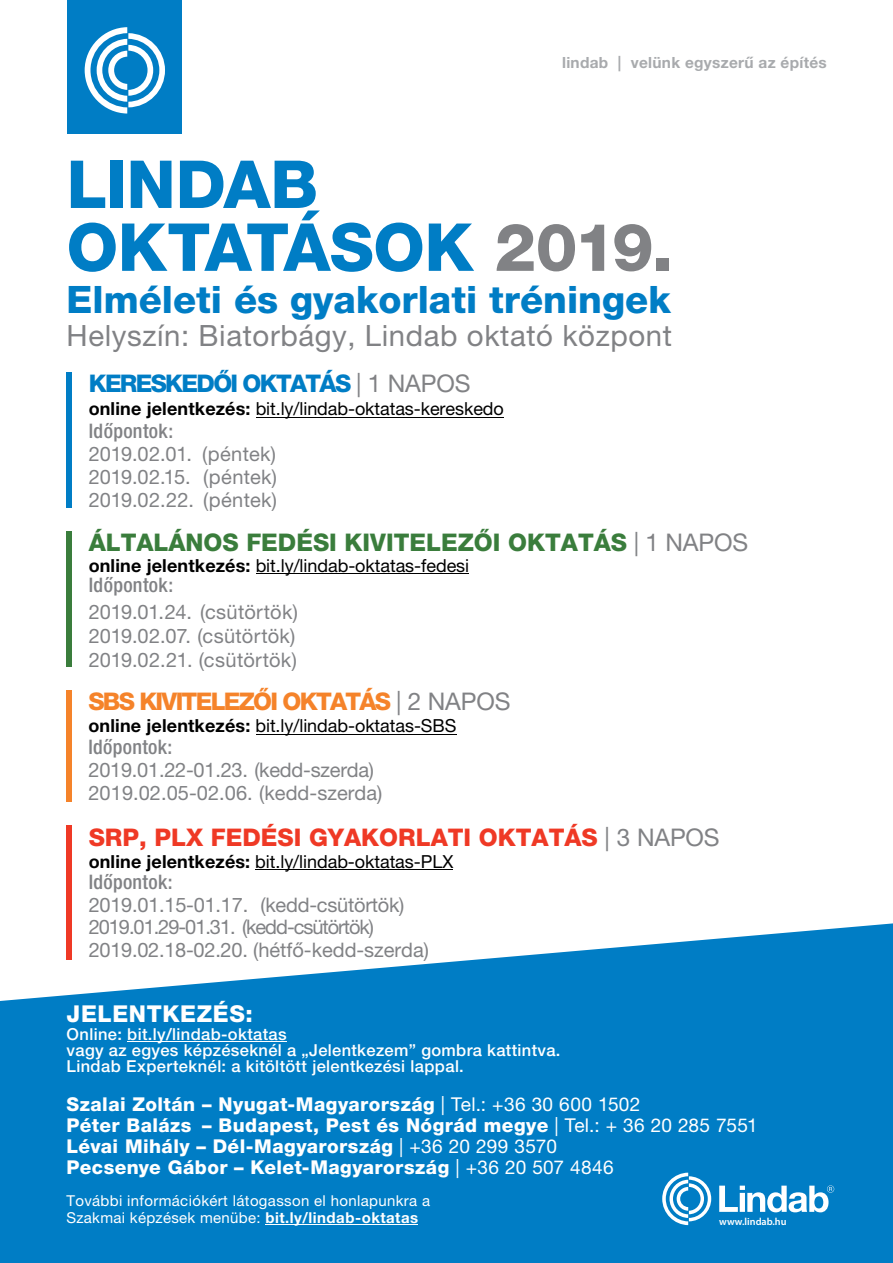
<style>
.page{position:relative;width:893px;height:1263px;background:#fff}
.page>*{position:absolute;margin:0;border:0;box-sizing:border-box;transform-origin:0 0}
.t1{font:800 66.3px/62.8px "Helvetica Neue LTW1 G";letter-spacing:-.01em;color:#007dc5}
.t2{font:800 37.8px "Helvetica Neue LTW1 G";color:#007dc5}
.t3{font:29.4px "Helvetica Neue LTW1 G";letter-spacing:.02em;color:#818285}
.t4{font:800 24.3px "Helvetica Neue LTW1 G";color:#3a7d3c}
.t5{font:800 24.3px "Helvetica Neue LTW1 G";color:#ef3925}
.t6{font:800 24.3px "Helvetica Neue LTW1 G";letter-spacing:-.07em;color:#f5832a}
.t7{font:800 24.3px "Helvetica Neue LTW1 G";letter-spacing:-.07em;color:#007dc5}
.t8{font:800 23.25px "Helvetica Neue LTW1 G";letter-spacing:.025em;color:#fff}
.t9{font:20.1px/24px "Helvetica Neue LTW1 G";color:#818285}
.t10{font:500 condensed 20.1px "Helvetica Neue LTW1 G";letter-spacing:.015em;color:#818285}
.t11{font:800 19.05px/21px "Helvetica Neue LTW1 G";letter-spacing:.025em;color:#fff}
.t12{font:18px "Helvetica Neue LTW1 G";letter-spacing:-.005em;color:#000}
.t13{font:500 16.5px/15.9px "Helvetica Neue LTW1 G";letter-spacing:.02em;color:#fff}
.t14{font:700 15.45px "Helvetica Neue LTW1 G";letter-spacing:.02em;color:#a8aaad}
.t15{font:15px/16.8px "Helvetica Neue LTW1 G";letter-spacing:.025em;color:#fff}
.t16{font:600 10.2px "Myriad Pro";color:#fff}
.s1{color:#818285}
.s2{font-weight:400;color:#818285}
.s3{font-weight:700}
.s4{font-weight:400}
</style>
<div class="page">
<svg style="left:0;top:923px;width:893px;height:340px;fill:#007dc5"></svg>
<div style="left:67px;top:0;width:114px;height:134px;background:#007dc5"></div>
<svg style="left:85px;top:27px;width:80px;height:87px"></svg>
<hr style="left:127px;top:1041px;width:160px;height:1px;background:#fff">
<hr style="left:256px;top:573px;width:213px;height:1px;background:#000">
<div style="left:67px;top:531px;width:5px;height:136px;background:#3a7d3c"></div>
<hr style="left:256px;top:417px;width:247px;height:1px;background:#000">
<div style="left:67px;top:373px;width:5px;height:135px;background:#007dc5"></div>
<hr style="left:256px;top:869px;width:197px;height:1px;background:#000">
<div style="left:67px;top:825px;width:5px;height:135px;background:#ef3925"></div>
<hr style="left:256px;top:734px;width:200px;height:1px;background:#000">
<div style="left:67px;top:690px;width:5px;height:111px;background:#f5832a"></div>
<svg style="left:719px;top:1185px;width:115px;height:27px"></svg>
<svg style="left:662px;top:1172px;width:49px;height:53px"></svg>
<hr style="left:265px;top:1224px;width:153px;height:1px;background:#fff">
<p class="t14" style="left:562px;top:53px;width:266px">lindab | velünk egyszerű az építés</p>
<h1 class="t1" style="left:67px;top:153px;width:608px">LINDAB<br>OKTATÁSOK <span class="s1">2019.</span></h1>
<h2 class="t2" style="left:67px;top:277px;width:606px">Elméleti és gyakorlati tréningek</h2>
<h3 class="t3" style="left:67px;top:317px;width:607px">Helyszín: Biatorbágy, Lindab oktató központ</h3>
<p class="t7" style="left:89px;top:369px;width:383px">KERESKEDŐI OKTATÁS <span class="s2">| 1 NAPOS</span></p>
<p class="t12" style="left:89px;top:398px;width:417px"><span class="s3">online jelentkezés:</span> bit.ly/lindab-oktatas-kereskedo</p>
<p class="t10" style="left:89px;top:419px;width:86px">Időpontok:</p>
<p class="t9" style="left:89px;top:442px;width:190px;line-height:23.2px;text-align:justify">2019.02.01. (péntek)<br>2019.02.15. (péntek)<br>2019.02.22. (péntek)</p>
<p class="t4" style="left:89px;top:528px;width:661px">ÁLTALÁNOS FEDÉSI KIVITELEZŐI OKTATÁS <span class="s2">| 1 NAPOS</span></p>
<p class="t12" style="left:89px;top:554px;width:382px"><span class="s3">online jelentkezés:</span> bit.ly/lindab-oktatas-fedesi</p>
<p class="t10" style="left:89px;top:573px;width:86px">Időpontok:</p>
<p class="t9" style="left:89px;top:599px;width:211px">2019.01.24. (csütörtök)<br>2019.02.07. (csütörtök)<br>2019.02.21. (csütörtök)</p>
<p class="t6" style="left:88px;top:687px;width:424px">SBS KIVITELEZŐI OKTATÁS <span class="s2">| 2 NAPOS</span></p>
<p class="t12" style="left:88px;top:715px;width:370px"><span class="s3">online jelentkezés:</span> bit.ly/lindab-oktatas-SBS</p>
<p class="t10" style="left:88px;top:735px;width:85px">Időpontok:</p>
<p class="t9" style="left:88px;top:758px;width:296px;line-height:22.6px">2019.01.22-01.23. (kedd-szerda)<br>2019.02.05-02.06. (kedd-szerda)</p>
<p class="t5" style="left:89px;top:822px;width:632px">SRP, PLX FEDÉSI GYAKORLATI OKTATÁS <span class="s2">| 3 NAPOS</span></p>
<p class="t12" style="left:89px;top:850px;width:366px"><span class="s3">online jelentkezés:</span> bit.ly/lindab-oktatas-PLX</p>
<p class="t10" style="left:89px;top:870px;width:85px">Időpontok:</p>
<p class="t9" style="left:89px;top:893px;width:342px;line-height:22.4px">2019.01.15-01.17. (kedd-csütörtök)<br>2019.01.29-01.31. (kedd-csütörtök)<br>2019.02.18-02.20. (hétfő-kedd-szerda)</p>
<p class="t8" style="left:67px;top:1000px;width:188px">JELENTKEZÉS:</p>
<p class="t13" style="left:67px;top:1026px;width:495px">Online: bit.ly/lindab-oktatas<br>vagy az egyes képzéseknél a „Jelentkezem” gombra kattintva.<br>Lindab Experteknél: a kitöltött jelentkezési lappal.</p>
<p class="t11" style="left:67px;top:1093px;width:693px">Szalai Zoltán – Nyugat-Magyarország <span class="s4">| Tel.: +36 30 600 1502<br></span>Péter Balázs – Budapest, Pest és Nógrád megye <span class="s4">| Tel.: + 36 20 285 7551<br></span>Lévai Mihály – Dél-Magyarország <span class="s4">| +36 20 299 3570<br></span>Pecsenye Gábor – Kelet-Magyarország <span class="s4">| +36 20 507 4846</span></p>
<p class="t15" style="left:66px;top:1192px;width:365px">További információkért látogasson el honlapunkra a<br>Szakmai képzések menübe: <span class="s3">bit.ly/lindab-oktatas</span></p>
<p class="t16" style="left:719px;top:1215px;width:69px">www.lindab.hu</p>
</div>
